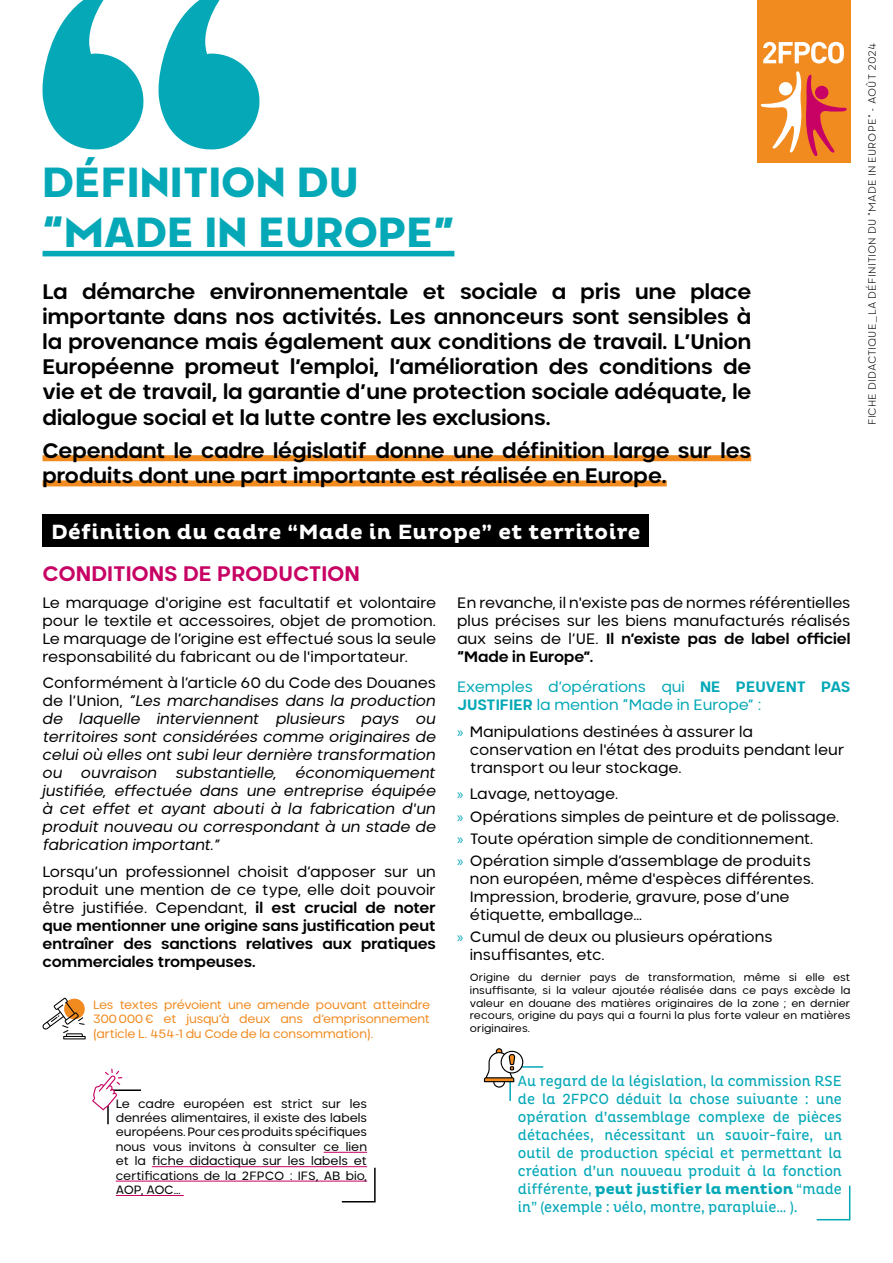
<style>
.page{position:relative;width:893px;height:1263px;background:#fff}
.page>*{position:absolute;margin:0;border:0;box-sizing:border-box;transform-origin:0 0}
.TITRE{font:800 42px/50.4px "Neometric";letter-spacing:.01em;color:#05a8b7}
.TITRE-2{font:700 21px/25.2px "Neometric";color:#000;text-align:justify}
.t1{font:700 21px "Pluto";letter-spacing:.02em;color:#fff}
.COURANT{font:700 21px "Neometric";letter-spacing:-.005em;color:#c70264}
.COURANT-2{font:15px/18px "Neometric";color:#000}
.COURANT-3{font:italic 15px/18px "Neometric";color:#000;text-align:justify}
.COURANT-4{font:15px/18px "Pluto Cond";color:#05a8b7;text-align:justify}
.COURANT-5{font:700 15px/18px "Neometric";color:#000;text-align:justify}
.COURANT-6{font:15px/18px "Neometric";color:#05a8b7}
.COURANT-7{font:15px "Neometric";letter-spacing:-.025em;color:#000}
.COURANT-8{font:12px/14.4px "Neometric";color:#000;text-align:justify}
.t2{font:12px/14.4px "Neometric";letter-spacing:-.01em;color:#f18a1f;text-align:justify}
.t3{font:10.5px/12.6px "Neometric";letter-spacing:.01em;color:#000;text-align:justify}
.t4{font:300 10.5px "Neometric";letter-spacing:.02em;color:#000}
.s1{font-style:normal}
.s2{font-weight:400}
.s3{font-weight:700}
.s4{font-family:"Myriad Pro";color:#05a8b7}
.s5{font-family:"Pluto";font-weight:700}
</style>
<div class="page">
<svg style="left:43px;top:0;width:216px;height:149px"></svg>
<div style="left:757px;top:0;width:93px;height:163px;background:#f18a1f"></div>
<svg style="left:760px;top:71px;width:87px;height:85px"></svg>
<svg style="left:763px;top:42px;width:81px;height:22px"></svg>
<div style="left:43px;top:251px;width:411px;height:5px;background:#05a8b7"></div>
<div style="left:43px;top:455px;width:708px;height:6px;background:#f18a1f"></div>
<div style="left:43px;top:480px;width:624px;height:6px;background:#f18a1f"></div>
<div style="left:43px;top:515px;width:606px;height:32px;background:#000"></div>
<svg style="left:42px;top:997px;width:44px;height:42px"></svg>
<svg style="left:816px;top:1185px;width:35px;height:36px"></svg>
<svg style="left:484px;top:1048px;width:60px;height:53px"></svg>
<hr style="left:324px;top:1152px;width:43px;height:1px;background:#c70264">
<hr style="left:152px;top:1166px;width:215px;height:1px;background:#c70264">
<hr style="left:116px;top:1181px;width:251px;height:1px;background:#c70264">
<hr style="left:116px;top:1195px;width:68px;height:1px;background:#c70264">
<svg style="left:340px;top:1166px;width:36px;height:37px"></svg>
<svg style="left:92px;top:1068px;width:49px;height:57px"></svg>
<p class="TITRE" style="left:43px;top:155px;width:414px">DÉFINITION DU “MADE IN EUROPE”</p>
<p class="TITRE-2" style="left:43px;top:278px;width:710px">La démarche environnementale et sociale a pris une place importante dans nos activités. Les annonceurs sont sensibles à la provenance mais également aux conditions de travail. L’Union Européenne promeut l’emploi, l’amélioration des conditions de vie et de travail, la garantie d’une protection sociale adéquate, le dialogue social et la lutte contre les exclusions.</p>
<p class="TITRE-2" style="left:43px;top:438px;width:710px">Cependant le cadre législatif donne une définition large sur les produits dont une part importante est réalisée en Europe.</p>
<p class="t1" style="left:51px;top:520px;width:591px">Définition du cadre “Made in Europe” et territoire</p>
<p class="COURANT" style="left:43px;top:559px;width:319px">CONDITIONS DE PRODUCTION</p>
<p class="COURANT-2" style="left:43px;top:593px;width:395px;text-align:justify">Le marquage d'origine est facultatif et volontaire pour le textile et accessoires, objet de promotion.<br>Le marquage de l’origine est effectué sous la seule responsabilité du fabricant ou de l'importateur.</p>
<p class="COURANT-3" style="left:43px;top:673px;width:395px"><span class="s1">Conformément à l’article 60 du Code des Douanes de l’Union,</span> “Les marchandises dans la production de laquelle interviennent plusieurs pays ou territoires sont considérées comme originaires de celui où elles ont subi leur dernière transformation ou ouvraison substantielle, économiquement justifiée, effectuée dans une entreprise équipée à cet effet et ayant abouti à la fabrication d'un produit nouveau ou correspondant à un stade de fabrication important.”</p>
<p class="COURANT-5" style="left:43px;top:862px;width:395px"><span class="s2">Lorsqu’un professionnel choisit d’apposer sur un produit une mention de ce type, elle doit pouvoir être justifiée. Cependant,</span> il est crucial de noter que mentionner une origine sans justification peut entraîner des sanctions relatives aux pratiques commerciales trompeuses.</p>
<p class="t2" style="left:93px;top:997px;width:338px">Les textes prévoient une amende pouvant atteindre 300000€ et jusqu’à deux ans d’emprisonnement (article L. 454-1 du Code de la consommation).</p>
<p class="COURANT-2" style="left:457px;top:593px;width:395px;text-align:justify">En revanche, il n'existe pas de normes référentielles plus précises sur les biens manufacturés réalisés aux seins de l’UE. <span class="s3">Il n’existe pas de label officiel “Made in Europe”.</span></p>
<p class="COURANT-6" style="left:457px;top:677px;width:395px">Exemples d’opérations qui <span class="s3">NE PEUVENT PAS<br>JUSTIFIER</span> la mention “Made in Europe” :</p>
<p class="COURANT-2" style="left:470px;top:722px;width:376px;text-indent:-13px"><span class="s4">»</span> Manipulations destinées à assurer la conservation en l'état des produits pendant leur transport ou leur stockage.</p>
<p class="COURANT-7" style="left:457px;top:784px;width:163px"><span class="s4">»</span> Lavage, nettoyage.</p>
<p class="COURANT-2" style="left:457px;top:807px;width:384px"><span class="s4">»</span> Opérations simples de peinture et de polissage.</p>
<p class="COURANT-2" style="left:457px;top:829px;width:358px"><span class="s4">»</span> Toute opération simple de conditionnement.</p>
<p class="COURANT-2" style="left:470px;top:851px;width:346px;text-indent:-13px"><span class="s4">»</span> Opération simple d’assemblage de produits non européen, même d'espèces différentes.<br>Impression, broderie, gravure, pose d’une étiquette, emballage…</p>
<p class="COURANT-2" style="left:470px;top:927px;width:304px;text-indent:-13px"><span class="s4">»</span> Cumul de deux ou plusieurs opérations insuffisantes, etc.</p>
<p class="t3" style="left:470px;top:971px;width:382px">Origine du dernier pays de transformation, même si elle est insuffisante, si la valeur ajoutée réalisée dans ce pays excède la valeur en douane des matières originaires de la zone ; en dernier recours, origine du pays qui a fourni la plus forte valeur en matières originaires.</p>
<p class="COURANT-8" style="left:116px;top:1096px;width:253px">Le cadre européen est strict sur les denrées alimentaires, il existe des labels européens. Pour ces produits spécifiques nous vous invitons à consulter ce lien et la fiche didactique sur les labels et certifications de la 2FPCO : IFS, AB bio, AOP, AOC…</p>
<p class="COURANT-4" style="left:518px;top:1072px;width:326px">Au regard de la législation, la commission RSE de la 2FPCO déduit la chose suivante : une opération d’assemblage complexe de pièces détachées, nécessitant un savoir-faire, un outil de production spécial et permettant la création d’un nouveau produit à la fonction différente, <span class="s5">peut justifier la mention</span> “made in” (exemple : vélo, montre, parapluie… ).</p>
<p class="t4" style="left:865px;top:425px;width:384px;rotate:-90deg">FICHE DIDACTIQUE_LA DÉFINITION DU “MADE IN EUROPE” - AOÛT 2024</p>
</div>
